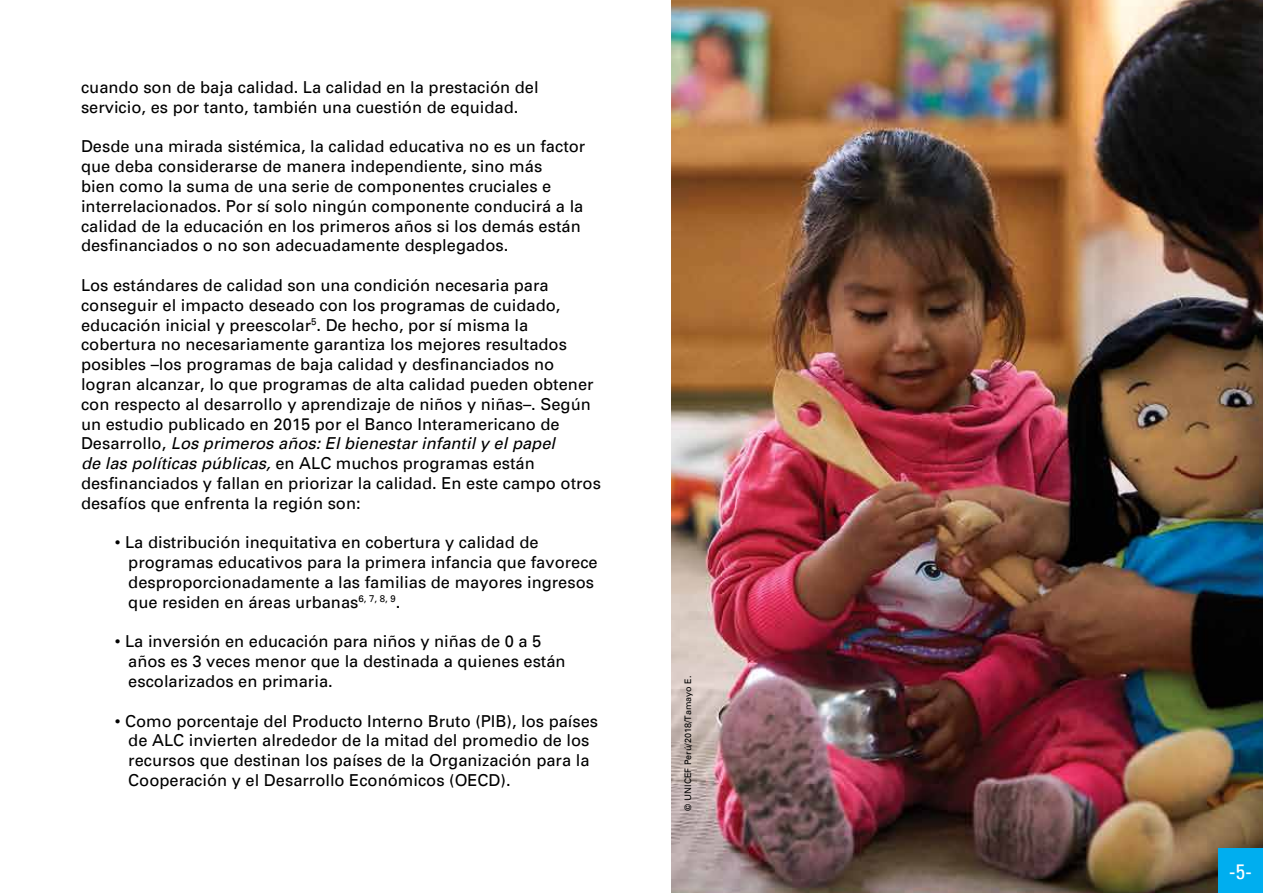
<style>
.page{position:relative;width:1263px;height:893px;background:#fff}
.page>*{position:absolute;margin:0;border:0;box-sizing:border-box;transform-origin:0 0}
.t1{font:condensed 21px "Univers";color:#fff}
.t2{font:16.5px/19.8px "Univers";color:#000}
.t3{font:9px "Univers";color:#000}
.s1{font-style:italic}
</style>
<div class="page">
<img style="left:672px;top:0;width:591px;height:893px">
<div style="left:1218px;top:848px;width:45px;height:45px;background:#00aeef"></div>
<p class="t2" style="left:81px;top:77px;width:459px">cuando son de baja calidad. La calidad en la prestación del servicio, es por tanto, también una cuestión de equidad.</p>
<p class="t2" style="left:81px;top:137px;width:506px">Desde una mirada sistémica, la calidad educativa no es un factor que deba considerarse de manera independiente, sino más<br>bien como la suma de una serie de componentes cruciales e interrelacionados. Por sí solo ningún componente conducirá a la calidad de la educación en los primeros años si los demás están desfinanciados o no son adecuadamente desplegados.</p>
<p class="t2" style="left:81px;top:275px;width:521px">Los estándares de calidad son una condición necesaria para conseguir el impacto deseado con los programas de cuidado, educación inicial y preescolar<sup>5</sup>. De hecho, por sí misma la cobertura no necesariamente garantiza los mejores resultados posibles –los programas de baja calidad y desfinanciados no logran alcanzar, lo que programas de alta calidad pueden obtener con respecto al desarrollo y aprendizaje de niños y niñas–. Según un estudio publicado en 2015 por el Banco Interamericano de Desarrollo, <span class="s1">Los primeros años: El bienestar infantil y el papel<br>de las políticas públicas,</span> en ALC muchos programas están desfinanciados y fallan en priorizar la calidad. En este campo otros desafíos que enfrenta la región son:</p>
<p class="t2" style="left:128px;top:533px;width:471px;text-indent:-13px">• La distribución inequitativa en cobertura y calidad de programas educativos para la primera infancia que favorece desproporcionadamente a las familias de mayores ingresos que residen en áreas urbanas<sup>6,</sup> <sup>7,</sup> <sup>8,</sup> <sup>9</sup>.</p>
<p class="t2" style="left:128px;top:632px;width:439px;text-indent:-13px">• La inversión en educación para niños y niñas de 0 a 5 años es 3 veces menor que la destinada a quienes están escolarizados en primaria.</p>
<p class="t2" style="left:128px;top:711px;width:471px;text-indent:-13px">• Como porcentaje del Producto Interno Bruto (PIB), los países de ALC invierten alrededor de la mitad del promedio de los recursos que destinan los países de la Organización para la Cooperación y el Desarrollo Económicos (OECD).</p>
<p class="t3" style="left:683px;top:811px;width:136px;rotate:-90deg">© UNICEF Perú/2018/Tamayo E.</p>
<p class="t1" style="left:1229px;top:859px;width:25px">-5-</p>
</div>
